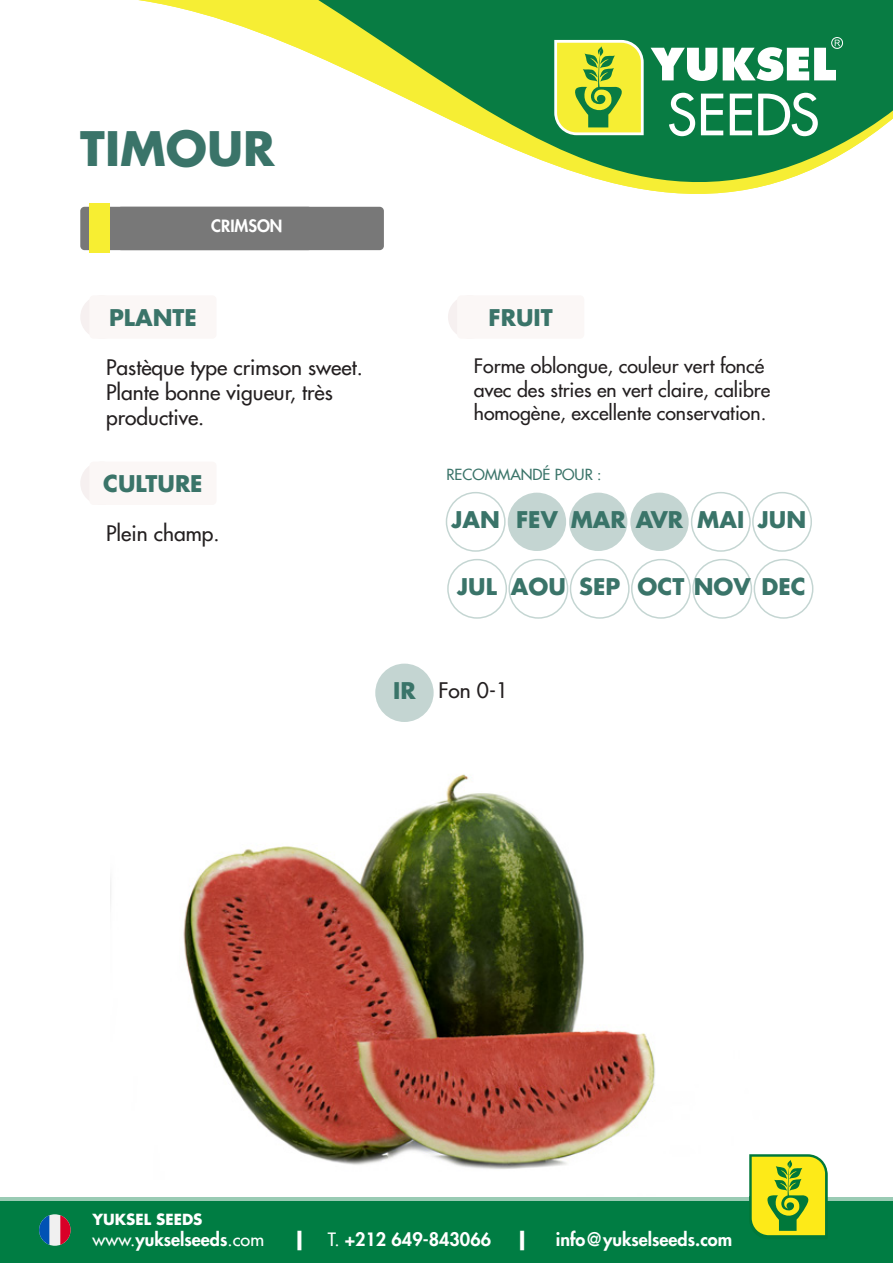
<style>
.page{position:relative;width:893px;height:1263px;background:#fff}
.page>*{position:absolute;margin:0;border:0;box-sizing:border-box;transform-origin:0 0}
.t1{font:700 46.5px "Futura";color:#3a7469}
.t2{font:700 22.5px "Futura";color:#3a7469}
.t3{font:500 21px/25.2px "Futura";color:#231f20}
.t4{font:500 19.5px "Futura";color:#231f20}
.t5{font:800 18px "Futura";color:#fff}
.t6{font:800 16.5px "Futura";color:#fff}
.t7{font:500 15px "Futura";color:#3a7469}
.t8{font:700 15px "Futura";color:#fff}
.s1{font-weight:500}
.s2{font-size:19.5px}
</style>
<div class="page">
<div style="left:0;top:1197px;width:893px;height:62px;background:#9acbb4"></div>
<div style="left:0;top:1201px;width:893px;height:62px;background:#007d43"></div>
<div style="left:39px;top:1214px;width:31px;height:32px;background:#f0f0f0;border-radius:50%"></div>
<svg style="left:60px;top:1215px;width:10px;height:30px"></svg>
<svg style="left:39px;top:1215px;width:10px;height:30px"></svg>
<div style="left:80px;top:207px;width:233px;height:43px;background:#787878;border-radius:4px"></div>
<div style="left:80px;top:295px;width:44px;height:44px;background:#f6f0f0;border-radius:50%"></div>
<div style="left:448px;top:295px;width:43px;height:44px;background:#f6f0f0;border-radius:50%"></div>
<div style="left:80px;top:462px;width:44px;height:43px;background:#f6f0f0;border-radius:50%"></div>
<div style="left:89px;top:295px;width:128px;height:44px;background:#fbf7f6;border-radius:4px"></div>
<div style="left:457px;top:295px;width:127px;height:44px;background:#fbf7f6;border-radius:4px"></div>
<div style="left:89px;top:462px;width:128px;height:43px;background:#fbf7f6;border-radius:4px"></div>
<img style="left:183px;top:774px;width:472px;height:395px">
<svg style="left:138px;top:0;width:755px;height:194px"></svg>
<svg style="left:554px;top:40px;width:90px;height:95px;background:#c8d94c"></svg>
<svg style="left:651px;top:48px;width:66px;height:33px"></svg>
<svg style="left:723px;top:37px;width:120px;height:44px"></svg>
<svg style="left:669px;top:93px;width:26px;height:43px"></svg>
<svg style="left:701px;top:94px;width:22px;height:41px"></svg>
<svg style="left:730px;top:94px;width:22px;height:41px"></svg>
<svg style="left:758px;top:93px;width:60px;height:43px"></svg>
<svg style="left:749px;top:1154px;width:78px;height:82px;background:#b8cb24"></svg>
<div style="left:117px;top:207px;width:267px;height:43px;background:#787878;border-radius:4px"></div>
<div style="left:89px;top:203px;width:21px;height:50px;background:#f7ee32"></div>
<div style="left:446px;top:492px;width:60px;height:60px;border:2px solid #3a7469;border-radius:50%"></div>
<div style="left:691px;top:492px;width:60px;height:60px;border:2px solid #3a7469;border-radius:50%"></div>
<div style="left:570px;top:559px;width:60px;height:60px;border:2px solid #3a7469;border-radius:50%"></div>
<div style="left:569px;top:493px;width:58px;height:58px;background:#c4d5d2;border-radius:50%"></div>
<div style="left:447px;top:559px;width:60px;height:60px;border:2px solid #3a7469;border-radius:50%"></div>
<div style="left:692px;top:559px;width:60px;height:60px;border:2px solid #3a7469;border-radius:50%"></div>
<div style="left:508px;top:493px;width:58px;height:58px;background:#c4d5d2;border-radius:50%"></div>
<div style="left:752px;top:492px;width:60px;height:60px;border:2px solid #3a7469;border-radius:50%"></div>
<div style="left:631px;top:559px;width:60px;height:60px;border:2px solid #3a7469;border-radius:50%"></div>
<div style="left:630px;top:493px;width:59px;height:58px;background:#c4d5d2;border-radius:50%"></div>
<div style="left:508px;top:559px;width:60px;height:60px;border:2px solid #3a7469;border-radius:50%"></div>
<div style="left:754px;top:559px;width:59px;height:60px;border:2px solid #3a7469;border-radius:50%"></div>
<div style="left:375px;top:664px;width:59px;height:58px;background:#c4d5d2;border-radius:50%"></div>
<p class="t1" style="left:80px;top:117px;width:196px">TIMOUR</p>
<p class="t6" style="left:211px;top:216px;width:73px">CRIMSON</p>
<p class="t2" style="left:109px;top:302px;width:89px">PLANTE</p>
<p class="t2" style="left:489px;top:302px;width:66px">FRUIT</p>
<p class="t3" style="left:106px;top:354px;width:258px">Pastèque type crimson sweet.<br>Plante bonne vigueur, très productive.</p>
<p class="t4" style="left:474px;top:354px;width:292px">Forme oblongue, couleur vert foncé</p>
<p class="t4" style="left:474px;top:377px;width:298px">avec des stries en vert claire, calibre</p>
<p class="t4" style="left:474px;top:401px;width:294px">homogène, excellente conservation.</p>
<p class="t2" style="left:103px;top:469px;width:101px">CULTURE</p>
<p class="t3" style="left:106px;top:521px;width:115px">Plein champ.</p>
<p class="t7" style="left:446px;top:465px;width:156px">RECOMMANDÉ POUR :</p>
<p class="t2" style="left:516px;top:504px;width:292px">FEV MAR AVR MAI JUN</p>
<p class="t2" style="left:451px;top:504px;width:50px">JAN</p>
<p class="t2" style="left:457px;top:571px;width:350px">JUL AOU SEP OCT NOV DEC</p>
<p class="t2" style="left:393px;top:675px;width:24px">IR</p>
<p class="t3" style="left:439px;top:678px;width:71px">Fon 0-1</p>
<p class="t8" style="left:92px;top:1209px;width:112px">YUKSEL SEEDS</p>
<p class="t5" style="left:92px;top:1228px;width:173px"><span class="s1">www.</span>yukselseeds<span class="s1">.com</span></p>
<p class="t5" style="left:292px;top:1228px;width:238px"><span class="s2">|</span> <span class="s1">T.</span> +212 649-843066 <span class="s2">|</span></p>
<p class="t5" style="left:556px;top:1228px;width:178px">info@yukselseeds.com</p>
</div>
